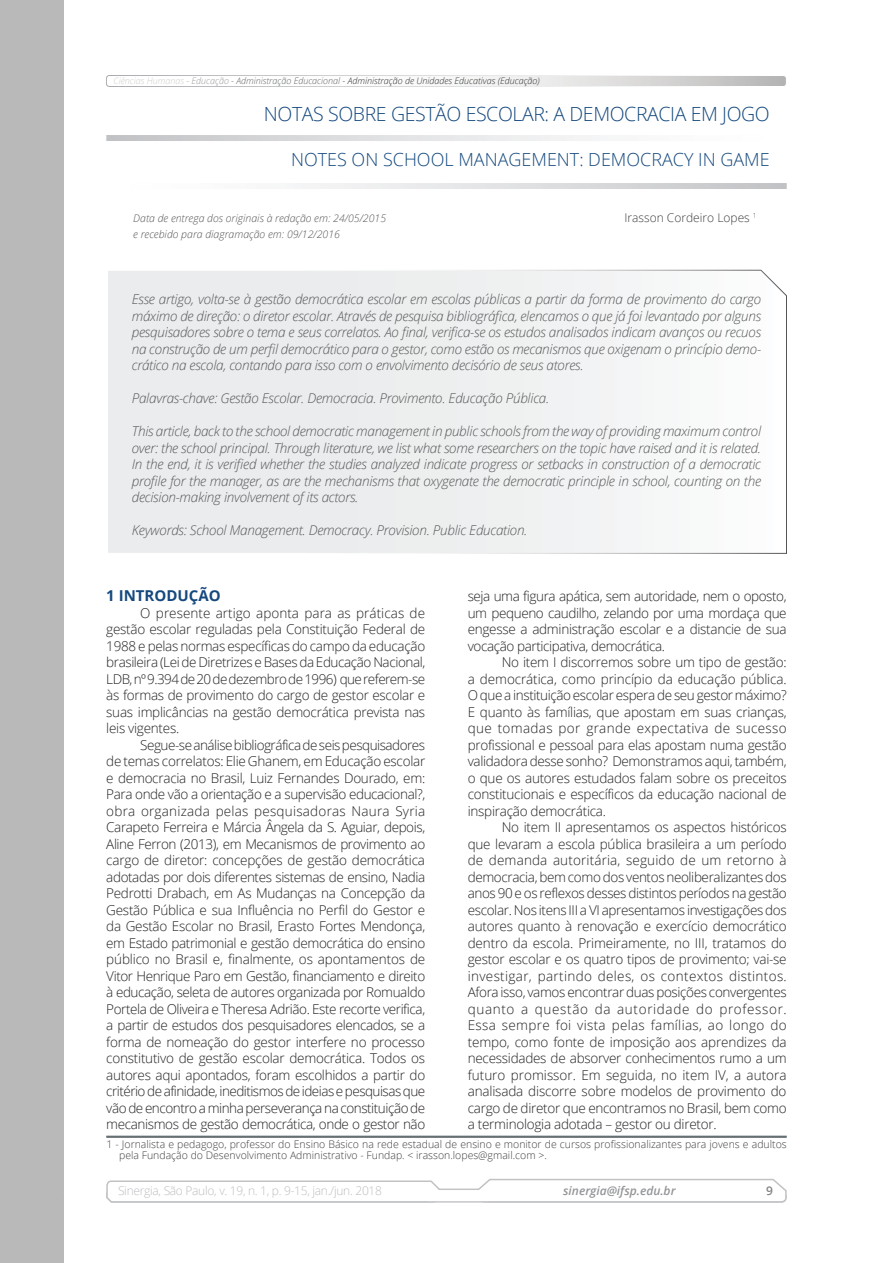
<style>
.page{position:relative;width:893px;height:1263px;background:#fff}
.page>*{position:absolute;margin:0;border:0;box-sizing:border-box;transform-origin:0 0}
.t1{font:300 19.5px "Open Sans";letter-spacing:-.02em;color:#15497e}
.t2{font:300 18px "Open Sans";color:#15497e}
.t3{font:700 15px "Open Sans";color:#15497e}
.t4{font:300 13.5px/16.5px "Open Sans";letter-spacing:-.02em;color:#231f20;text-align:justify}
.t5{font:italic 300 13.5px/16.5px "Open Sans";letter-spacing:-.02em;color:#57585a;text-align:justify}
.t6{font:300 12px "Open Sans";letter-spacing:-.025em;color:#bcbdc0}
.t7{font:300 12px "Open Sans";color:#3e3e3f}
.t8{font:italic 600 12px "Open Sans";color:#939598}
.t9{font:600 12px "Open Sans";color:#808285}
.t10{font:300 10.5px/11.1px "Open Sans";color:#3e3e3f}
.t11{font:italic 300 10.5px/16.5px "Open Sans";color:#57585a}
.t12{font:italic 300 9px "Open Sans";color:#313232}
.s1{color:#cccccb}
.s2{color:#999}
.s3{color:#666}
</style>
<div class="page">
<svg style="left:106px;top:1178px;width:681px;height:25px"></svg>
<div style="left:428px;top:1190px;width:60px;height:11px;background:#fff"></div>
<svg style="left:106px;top:76px;width:680px;height:10px"></svg>
<div style="left:106px;top:75px;width:680px;height:12px;border:1px solid #fff;border-radius:3px"></div>
<svg style="left:108px;top:270px;width:679px;height:284px"></svg>
<hr style="left:106px;top:1136px;width:681px;height:1px;background:#57585a">
<hr style="left:106px;top:1137px;width:681px;height:1px;background:#57585a">
<svg style="left:294px;top:183px;width:493px;height:6px"></svg>
<svg style="left:106px;top:135px;width:494px;height:6px"></svg>
<p class="t12" style="left:114px;top:75px;width:428px"><span class="s1">Ciências Humanas</span> <span class="s2">- Educação</span> <span class="s3">- Administração Educacional</span> - Administração de Unidades Educativas (Educação)</p>
<h1 class="t1" style="left:264px;top:101px;width:507px">NOTAS SOBRE GESTÃO ESCOLAR: A DEMOCRACIA EM JOGO</h1>
<h2 class="t2" style="left:291px;top:147px;width:480px">NOTES ON SCHOOL MANAGEMENT: DEMOCRACY IN GAME</h2>
<p class="t11" style="left:133px;top:209px;width:254px">Data de entrega dos originais à redação em: 24/05/2015 e recebido para diagramação em: 09/12/2016</p>
<p class="t7" style="left:624px;top:209px;width:134px">Irasson Cordeiro Lopes <sup>1</sup></p>
<p class="t5" style="left:132px;top:291px;width:631px">Esse artigo, volta-se à gestão democrática escolar em escolas públicas a partir da forma de provimento do cargo máximo de direção: o diretor escolar. Através de pesquisa bibliográfica, elencamos o que já foi levantado por alguns pesquisadores sobre o tema e seus correlatos. Ao final, verifica-se os estudos analisados indicam avanços ou recuos na construção de um perfil democrático para o gestor, como estão os mecanismos que oxigenam o princípio demo&shy;crático na escola, contando para isso com o envolvimento decisório de seus atores.</p>
<p class="t5" style="left:132px;top:390px;width:419px">Palavras-chave: Gestão Escolar. Democracia. Provimento. Educação Pública.</p>
<p class="t5" style="left:132px;top:423px;width:631px">This article, back to the school democratic management in public schools from the way of providing maximum control over: the school principal. Through literature, we list what some researchers on the topic have raised and it is related.<br>In the end, it is verified whether the studies analyzed indicate progress or setbacks in construction of a democratic profile for the manager, as are the mechanisms that oxygenate the democratic principle in school, counting on the decision-making involvement of its actors.</p>
<p class="t5" style="left:132px;top:522px;width:397px">Keywords: School Management. Democracy. Provision. Public Education.</p>
<p class="t3" style="left:106px;top:585px;width:116px">1 INTRODUÇÃO</p>
<p class="t4" style="left:106px;top:604px;width:320px;text-indent:34px">O presente artigo aponta para as práticas de gestão escolar reguladas pela Constituição Federal de 1988 e pelas normas específicas do campo da educação brasileira (Lei de Diretrizes e Bases da Educação Nacional, LDB, nº 9.394 de 20 de dezembro de 1996) que referem-se às formas de provimento do cargo de gestor escolar e suas implicâncias na gestão democrática prevista nas leis vigentes.</p>
<p class="t4" style="left:106px;top:736px;width:321px;text-indent:34px">Segue-se análise bibliográfica de seis pesquisadores de temas correlatos: Elie Ghanem, em Educação escolar e democracia no Brasil, Luiz Fernandes Dourado, em:<br>Para onde vão a orientação e a supervisão educacional?, obra organizada pelas pesquisadoras Naura Syria Carapeto Ferreira e Márcia Ângela da S. Aguiar, depois, Aline Ferron (2013), em Mecanismos de provimento ao cargo de diretor: concepções de gestão democrática adotadas por dois diferentes sistemas de ensino, Nadia Pedrotti Drabach, em As Mudanças na Concepção da Gestão Pública e sua Influência no Perfil do Gestor e da Gestão Escolar no Brasil, Erasto Fortes Mendonça, em Estado patrimonial e gestão democrática do ensino público no Brasil e, finalmente, os apontamentos de Vitor Henrique Paro em Gestão, financiamento e direito à educação, seleta de autores organizada por Romualdo Portela de Oliveira e Theresa Adrião. Este recorte verifica, a partir de estudos dos pesquisadores elencados, se a forma de nomeação do gestor interfere no processo constitutivo de gestão escolar democrática. Todos os autores aqui apontados, foram escolhidos a partir do critério de afinidade, ineditismos de ideias e pesquisas que vão de encontro a minha perseverança na constituição de mecanismos de gestão democrática, onde o gestor não</p>
<p class="t4" style="left:468px;top:588px;width:320px">seja uma figura apática, sem autoridade, nem o oposto, um pequeno caudilho, zelando por uma mordaça que engesse a administração escolar e a distancie de sua vocação participativa, democrática.</p>
<p class="t4" style="left:468px;top:654px;width:321px;text-indent:34px">No item I discorremos sobre um tipo de gestão: a democrática, como princípio da educação pública.<br>O que a instituição escolar espera de seu gestor máximo?<br>E quanto às famílias, que apostam em suas crianças, que tomadas por grande expectativa de sucesso profissional e pessoal para elas apostam numa gestão validadora desse sonho? Demonstramos aqui, também, o que os autores estudados falam sobre os preceitos constitucionais e específicos da educação nacional de inspiração democrática.</p>
<p class="t4" style="left:468px;top:819px;width:321px;text-indent:34px">No item II apresentamos os aspectos históricos que levaram a escola pública brasileira a um período de demanda autoritária, seguido de um retorno à democracia, bem como dos ventos neoliberalizantes dos anos 90 e os reflexos desses distintos períodos na gestão escolar. Nos itens III a VI apresentamos investigações dos autores quanto à renovação e exercício democrático dentro da escola. Primeiramente, no III, tratamos do gestor escolar e os quatro tipos de provimento; vai-se investigar, partindo deles, os contextos distintos.<br>Afora isso, vamos encontrar duas posições convergentes quanto a questão da autoridade do professor.<br>Essa sempre foi vista pelas famílias, ao longo do tempo, como fonte de imposição aos aprendizes da necessidades de absorver conhecimentos rumo a um futuro promissor. Em seguida, no item IV, a autora analisada discorre sobre modelos de provimento do cargo de diretor que encontramos no Brasil, bem como a terminologia adotada – gestor ou diretor.</p>
<p class="t10" style="left:119px;top:1138px;width:669px;text-indent:-13px">1 - Jornalista e pedagogo, professor do Ensino Básico na rede estadual de ensino e monitor de cursos profissionalizantes para jovens e adultos pela Fundação do Desenvolvimento Administrativo - Fundap. &lt; irasson.lopes@gmail.com &gt;.</p>
<p class="t6" style="left:118px;top:1183px;width:265px">Sinergia, São Paulo, v. 19, n. 1, p. 9-15, jan./jun. 2018</p>
<p class="t8" style="left:563px;top:1183px;width:114px">sinergia@ifsp.edu.br</p>
<p class="t9" style="left:766px;top:1183px;width:8px">9</p>
</div>
